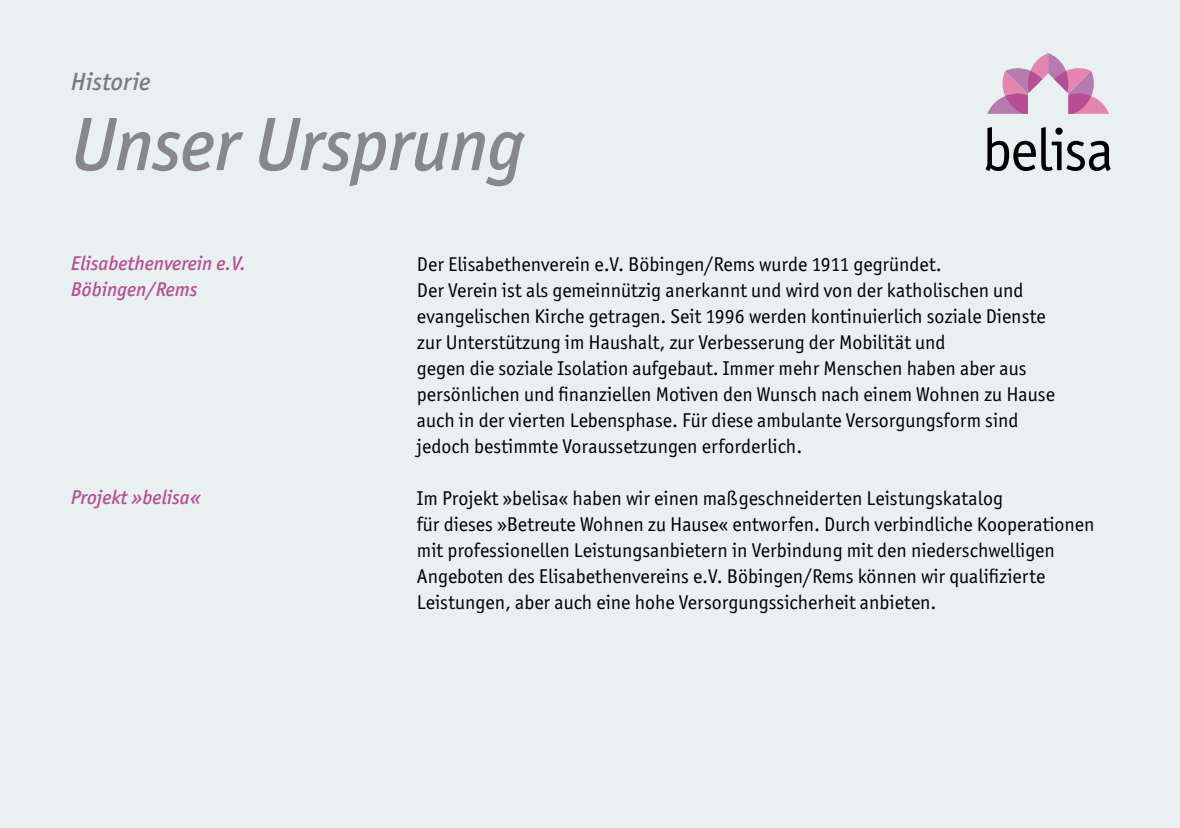
<style>
.page{position:relative;width:1180px;height:828px;background:#fff}
.page>*{position:absolute;margin:0;border:0;box-sizing:border-box;transform-origin:0 0}
.t1{font:italic 500 76px "Officina San ITC";letter-spacing:-.015em;color:#87888a}
.t2{font:italic 500 25px "Officina San ITC";letter-spacing:.005em;color:#7b7c7e}
.t3{font:20px/26px "Officina San ITC";color:#000}
.t4{font:italic 500 20px/26px "Officina San ITC";color:#b74e94}
</style>
<div class="page">
<div style="left:0;top:0;width:1179px;height:828px;background:#e8f0f2"></div>
<svg style="left:987px;top:53px;width:121px;height:61px"></svg>
<svg style="left:985px;top:127px;width:125px;height:44px"></svg>
<p class="t2" style="left:71px;top:66px;width:81px">Historie</p>
<h1 class="t1" style="left:71px;top:100px;width:455px">Unser Ursprung</h1>
<p class="t4" style="left:71px;top:250px;width:176px">Elisabethenverein e.V.<br>Böbingen/Rems</p>
<p class="t4" style="left:71px;top:484px;width:131px">Projekt »belisa«</p>
<p class="t3" style="left:417px;top:251px;width:639px">Der Elisabethenverein e.V. Böbingen/Rems wurde 1911 gegründet.<br>Der Verein ist als gemeinnützig anerkannt und wird von der katholischen und evangelischen Kirche getragen. Seit 1996 werden kontinuierlich soziale Dienste zur Unterstützung im Haushalt, zur Verbesserung der Mobilität und<br>gegen die soziale Isolation aufgebaut. Immer mehr Menschen haben aber aus persönlichen und finanziellen Motiven den Wunsch nach einem Wohnen zu Hause auch in der vierten Lebensphase. Für diese ambulante Versorgungsform sind jedoch bestimmte Voraussetzungen erforderlich.</p>
<p class="t3" style="left:417px;top:485px;width:679px">Im Projekt »belisa« haben wir einen maßgeschneiderten Leistungskatalog<br>für dieses »Betreute Wohnen zu Hause« entworfen. Durch verbindliche Kooperationen mit professionellen Leistungsanbietern in Verbindung mit den niederschwelligen Angeboten des Elisabethenvereins e.V. Böbingen/Rems können wir qualifizierte Leistungen, aber auch eine hohe Versorgungssicherheit anbieten.</p>
</div>
